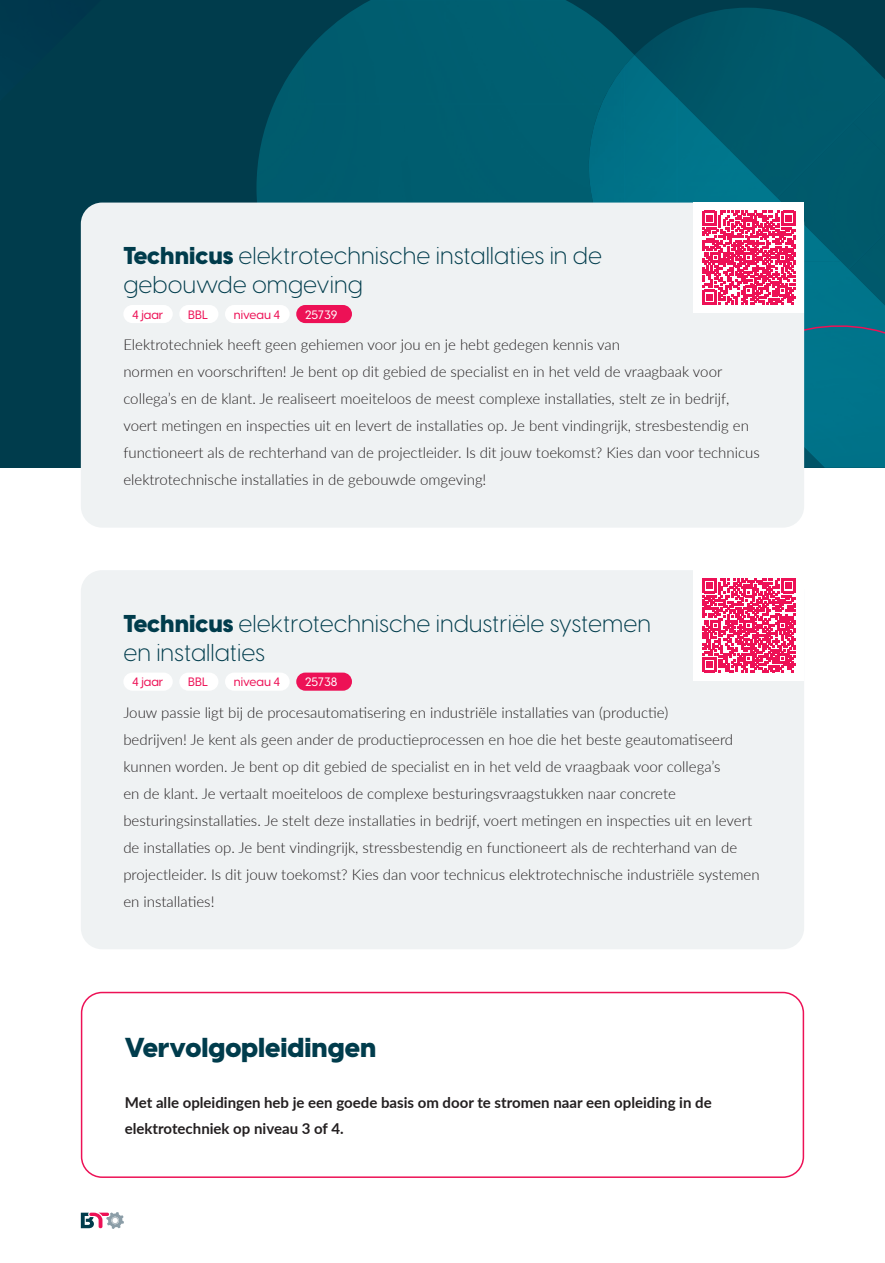
<style>
.page{position:relative;width:885px;height:1263px;background:#fff}
.page>*{position:absolute;margin:0;border:0;box-sizing:border-box;transform-origin:0 0}
.t1{font:800 27px "Visby CF";color:#003c4c}
.t2{font:300 24px/28.8px "Visby CF";color:#003c4c}
.t3{font:300 15px/27px "Lato";color:#231f20}
.t4{font:700 15px/25.5px "Lato";color:#231f20}
.t5{font:500 12px "Visby CF";color:#ed1156}
.t6{font:500 12px "Visby CF";color:#fff}
.s1{font-weight:800}
</style>
<div class="page">
<div style="left:0;top:0;width:884px;height:468px;background:#003c4c"></div>
<img style="left:289px;top:0;width:345px;height:104px">
<div style="left:256px;top:104px;width:320px;height:99px;background:#005d6f"></div>
<img style="left:274px;top:76px;width:15px;height:28px">
<img style="left:635px;top:8px;width:249px;height:150px">
<div style="left:777px;top:122px;width:107px;height:89px;background:#00596b"></div>
<div style="left:852px;top:90px;width:32px;height:65px;background:#00596c"></div>
<img style="left:677px;top:97px;width:52px;height:106px">
<img style="left:625px;top:55px;width:52px;height:148px">
<img style="left:576px;top:65px;width:49px;height:138px">
<img style="left:728px;top:158px;width:105px;height:53px">
<svg style="left:728px;top:149px;width:10px;height:10px"></svg>
<div style="left:81px;top:992px;width:723px;height:186px;border:2px solid #ed1156;border-radius:21px"></div>
<svg style="left:81px;top:1212px;width:43px;height:17px"></svg>
<div style="left:81px;top:203px;width:723px;height:325px;background:#eff2f3;border-radius:21px"></div>
<div style="left:123px;top:305px;width:50px;height:18px;background:#fff;border-radius:9px"></div>
<div style="left:179px;top:305px;width:39px;height:18px;background:#fff;border-radius:9px"></div>
<div style="left:225px;top:305px;width:64px;height:18px;background:#fff;border-radius:9px"></div>
<div style="left:296px;top:305px;width:56px;height:18px;background:#ed1156;border-radius:9px"></div>
<div style="left:693px;top:203px;width:111px;height:110px;background:#fff"></div>
<svg style="left:702px;top:211px;width:182px;height:257px"></svg>
<div style="left:81px;top:570px;width:723px;height:379px;background:#eff2f3;border-radius:21px"></div>
<div style="left:123px;top:673px;width:50px;height:18px;background:#fff;border-radius:9px"></div>
<div style="left:179px;top:673px;width:39px;height:18px;background:#fff;border-radius:9px"></div>
<div style="left:225px;top:673px;width:64px;height:18px;background:#fff;border-radius:9px"></div>
<div style="left:296px;top:673px;width:56px;height:18px;background:#ed1156;border-radius:9px"></div>
<div style="left:693px;top:570px;width:111px;height:110px;background:#fff"></div>
<svg style="left:702px;top:578px;width:93px;height:94px"></svg>
<h2 class="t2" style="left:123px;top:241px;width:480px"><span class="s1">Technicus</span> elektrotechnische installaties in de gebouwde omgeving</h2>
<p class="t5" style="left:132px;top:306px;width:33px">4 jaar</p>
<p class="t5" style="left:188px;top:306px;width:21px">BBL</p>
<p class="t5" style="left:234px;top:306px;width:48px">niveau 4</p>
<p class="t6" style="left:305px;top:306px;width:34px">25739</p>
<p class="t3" style="left:123px;top:331px;width:637px">Elektrotechniek heeft geen gehiemen voor jou en je hebt gedegen kennis van<br>normen en voorschriften! Je bent op dit gebied de specialist en in het veld de vraagbaak voor collega’s en de klant. Je realiseert moeiteloos de meest complexe installaties, stelt ze in bedrijf, voert metingen en inspecties uit en levert de installaties op. Je bent vindingrijk, stresbestendig en functioneert als de rechterhand van de projectleider. Is dit jouw toekomst? Kies dan voor technicus elektrotechnische installaties in de gebouwde omgeving!</p>
<h2 class="t2" style="left:123px;top:609px;width:529px"><span class="s1">Technicus</span> elektrotechnische industriële systemen en installaties</h2>
<p class="t5" style="left:132px;top:673px;width:33px">4 jaar</p>
<p class="t5" style="left:188px;top:673px;width:21px">BBL</p>
<p class="t5" style="left:234px;top:673px;width:48px">niveau 4</p>
<p class="t6" style="left:305px;top:673px;width:34px">25738</p>
<p class="t3" style="left:123px;top:698px;width:637px">Jouw passie ligt bij de procesautomatisering en industriële installaties van (productie)<br>bedrijven! Je kent als geen ander de productieprocessen en hoe die het beste geautomatiseerd kunnen worden. Je bent op dit gebied de specialist en in het veld de vraagbaak voor collega’s<br>en de klant. Je vertaalt moeiteloos de complexe besturingsvraagstukken naar concrete besturingsinstallaties. Je stelt deze installaties in bedrijf, voert metingen en inspecties uit en levert de installaties op. Je bent vindingrijk, stressbestendig en functioneert als de rechterhand van de projectleider. Is dit jouw toekomst? Kies dan voor technicus elektrotechnische industriële systemen en installaties!</p>
<h1 class="t1" style="left:125px;top:1026px;width:253px">Vervolgopleidingen</h1>
<p class="t4" style="left:125px;top:1089px;width:588px">Met alle opleidingen heb je een goede basis om door te stromen naar een opleiding in de elektrotechniek op niveau 3 of 4.</p>
</div>
